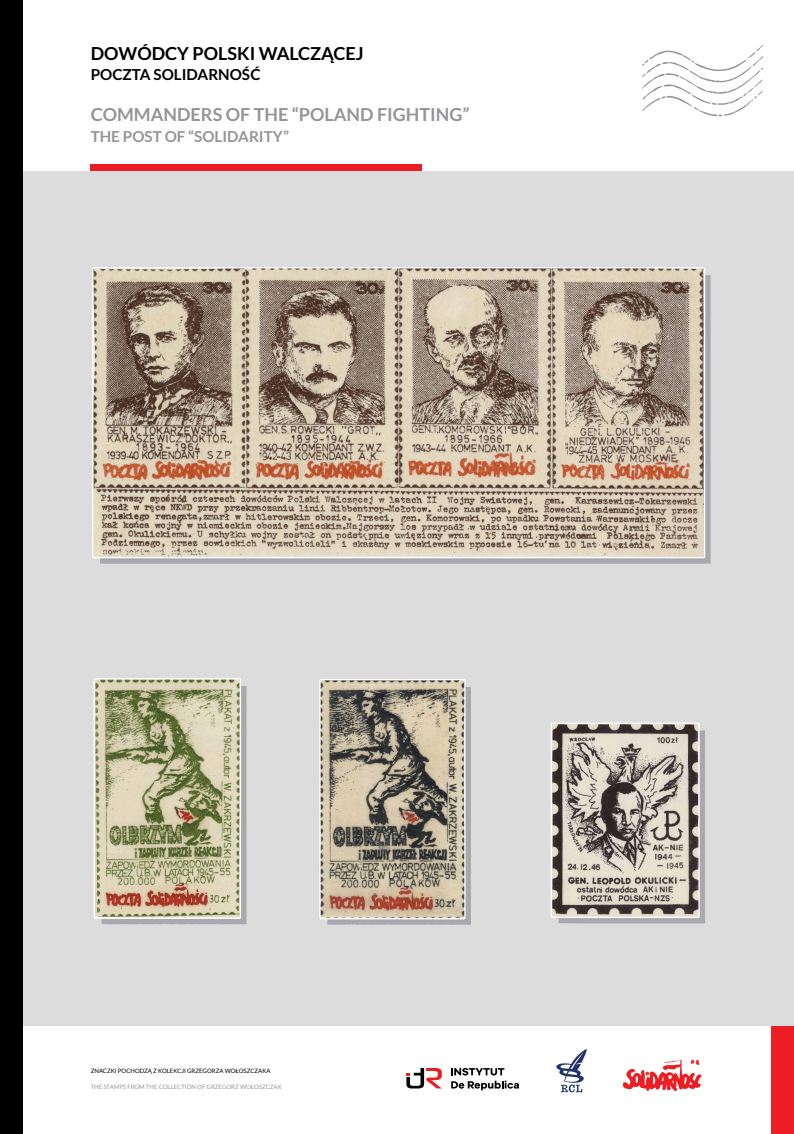
<style>
.page{position:relative;width:794px;height:1134px;background:#fff}
.page>*{position:absolute;margin:0;border:0;box-sizing:border-box;transform-origin:0 0}
.t1{font:700 18px "Lato";color:#939598}
.t2{font:700 18px "Lato";color:#000}
.t3{font:700 15.2px "Lato";color:#939598}
.t4{font:700 15.2px "Lato";color:#000}
.t5{font:6px "Lato";color:#939598}
.t6{font:6px "Lato";color:#000}
</style>
<div class="page">
<img style="left:22px;top:170px;width:772px;height:856px">
<div style="left:91px;top:164px;width:331px;height:6px;background:#ed1d24"></div>
<svg style="left:642px;top:45px;width:121px;height:72px"></svg>
<div style="left:0;top:0;width:22px;height:1134px;background:#000"></div>
<svg style="left:451px;top:1068px;width:68px;height:22px"></svg>
<svg style="left:406px;top:1068px;width:36px;height:20px"></svg>
<svg style="left:623px;top:1060px;width:78px;height:31px"></svg>
<svg style="left:556px;top:1049px;width:31px;height:43px"></svg>
<div style="left:771px;top:1026px;width:23px;height:108px;background:#ed1d24"></div>
<h1 class="t2" style="left:91px;top:43px;width:274px">DOWÓDCY POLSKI WALCZĄCEJ</h1>
<h2 class="t4" style="left:91px;top:66px;width:171px">POCZTA SOLIDARNOŚĆ</h2>
<h1 class="t1" style="left:91px;top:104px;width:380px">COMMANDERS OF THE “POLAND FIGHTING”</h1>
<h2 class="t3" style="left:91px;top:127px;width:200px">THE POST OF “SOLIDARITY”</h2>
<p class="t6" style="left:91px;top:1067px;width:181px">ZNACZKI POCHODZĄ Z KOLEKCJI GRZEGORZA WOŁOSZCZAKA</p>
<p class="t5" style="left:91px;top:1083px;width:192px">THE STAMPS FROM THE COLLECTION OF GRZEGORZ WOŁOSZCZAK</p>
</div>
